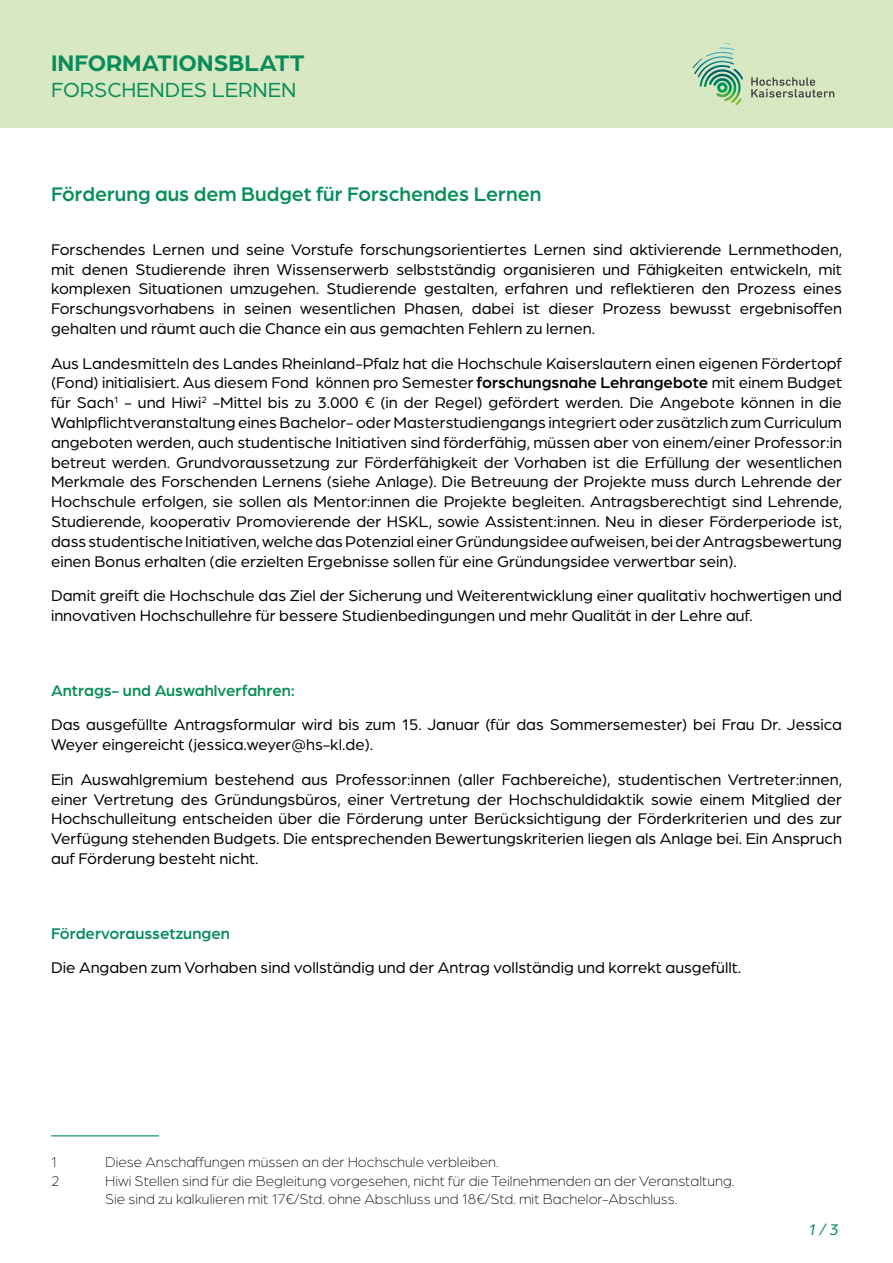
<style>
.page{position:relative;width:893px;height:1263px;background:#fff}
.page>*{position:absolute;margin:0;border:0;box-sizing:border-box;transform-origin:0 0}
.t1{font:700 24px "Arboria";color:#088d5a}
.t2{font:21.75px "Arboria";color:#088d5a}
.t3{font:500 21px "Arboria";color:#088d5a}
.t4{font:16.5px/19.8px "Arboria";color:#000;text-align:justify}
.t5{font:500 16.5px "Arboria";color:#088d5a}
.t6{font:italic 16.5px "Arboria";color:#088d5a}
.t7{font:300 15px/18px "Arboria";color:#000}
.s1{font-weight:500}
</style>
<div class="page">
<div style="left:0;top:0;width:893px;height:128px;background:#d8e8c3"></div>
<svg style="left:693px;top:43px;width:50px;height:60px"></svg>
<svg style="left:751px;top:77px;width:83px;height:21px"></svg>
<hr style="left:51px;top:1135px;width:108px;height:1px;background:#088d5a">
<h1 class="t1" style="left:51px;top:46px;width:255px">INFORMATIONSBLATT</h1>
<h2 class="t2" style="left:51px;top:75px;width:247px">FORSCHENDES LERNEN</h2>
<p class="t3" style="left:51px;top:180px;width:492px">Förderung aus dem Budget für Forschendes Lernen</p>
<p class="t4" style="left:51px;top:239px;width:792px">Forschendes Lernen und seine Vorstufe forschungsorientiertes Lernen sind aktivierende Lernmethoden, mit denen Studierende ihren Wissenserwerb selbstständig organisieren und Fähigkeiten entwickeln, mit komplexen Situationen umzugehen. Studierende gestalten, erfahren und reflektieren den Prozess eines Forschungsvorhabens in seinen wesentlichen Phasen, dabei ist dieser Prozess bewusst ergebnisoffen gehalten und räumt auch die Chance ein aus gemachten Fehlern zu lernen.</p>
<p class="t4" style="left:51px;top:352px;width:793px">Aus Landesmitteln des Landes Rheinland-Pfalz hat die Hochschule Kaiserslautern einen eigenen Fördertopf (Fond) initialisiert. Aus diesem Fond können pro Semester <span class="s1">forschungsnahe Lehrangebote</span> mit einem Budget für Sach<sup>1</sup> - und Hiwi<sup>2</sup> -Mittel bis zu 3.000 € (in der Regel) gefördert werden. Die Angebote können in die Wahlpflichtveranstaltung eines Bachelor- oder Masterstudiengangs integriert oder zusätzlich zum Curriculum angeboten werden, auch studentische Initiativen sind förderfähig, müssen aber von einem/einer Professor:in betreut werden. Grundvoraussetzung zur Förderfähigkeit der Vorhaben ist die Erfüllung der wesentlichen Merkmale des Forschenden Lernens (siehe Anlage). Die Betreuung der Projekte muss durch Lehrende der Hochschule erfolgen, sie sollen als Mentor:innen die Projekte begleiten. Antragsberechtigt sind Lehrende, Studierende, kooperativ Promovierende der HSKL, sowie Assistent:innen. Neu in dieser Förderperiode ist, dass studentische Initiativen, welche das Potenzial einer Gründungsidee aufweisen, bei der Antragsbewertung einen Bonus erhalten (die erzielten Ergebnisse sollen für eine Gründungsidee verwertbar sein).</p>
<p class="t4" style="left:51px;top:585px;width:792px">Damit greift die Hochschule das Ziel der Sicherung und Weiterentwicklung einer qualitativ hochwertigen und innovativen Hochschullehre für bessere Studienbedingungen und mehr Qualität in der Lehre auf.</p>
<p class="t5" style="left:51px;top:679px;width:246px">Antrags- und Auswahlverfahren:</p>
<p class="t4" style="left:51px;top:714px;width:792px">Das ausgefüllte Antragsformular wird bis zum 15. Januar (für das Sommersemester) bei Frau Dr. Jessica<br>Weyer eingereicht (jessica.weyer@hs-kl.de).</p>
<p class="t4" style="left:51px;top:769px;width:793px">Ein Auswahlgremium bestehend aus Professor:innen (aller Fachbereiche), studentischen Vertreter:innen, einer Vertretung des Gründungsbüros, einer Vertretung der Hochschuldidaktik sowie einem Mitglied der Hochschulleitung entscheiden über die Förderung unter Berücksichtigung der Förderkriterien und des zur Verfügung stehenden Budgets. Die entsprechenden Bewertungskriterien liegen als Anlage bei. Ein Anspruch auf Förderung besteht nicht.</p>
<p class="t5" style="left:51px;top:922px;width:180px">Fördervoraussetzungen</p>
<p class="t4" style="left:51px;top:957px;width:692px">Die Angaben zum Vorhaben sind vollständig und der Antrag vollständig und korrekt ausgefüllt.</p>
<p class="t7" style="left:51px;top:1152px;width:8px">1</p>
<p class="t7" style="left:105px;top:1152px;width:395px">Diese Anschaffungen müssen an der Hochschule verbleiben.</p>
<p class="t7" style="left:51px;top:1172px;width:10px">2</p>
<p class="t7" style="left:105px;top:1172px;width:631px">Hiwi Stellen sind für die Begleitung vorgesehen, nicht für die Teilnehmenden an der Veranstaltung.<br>Sie sind zu kalkulieren mit 17€/Std. ohne Abschluss und 18€/Std. mit Bachelor-Abschluss.</p>
<p class="t6" style="left:809px;top:1219px;width:32px">1 / 3</p>
</div>
